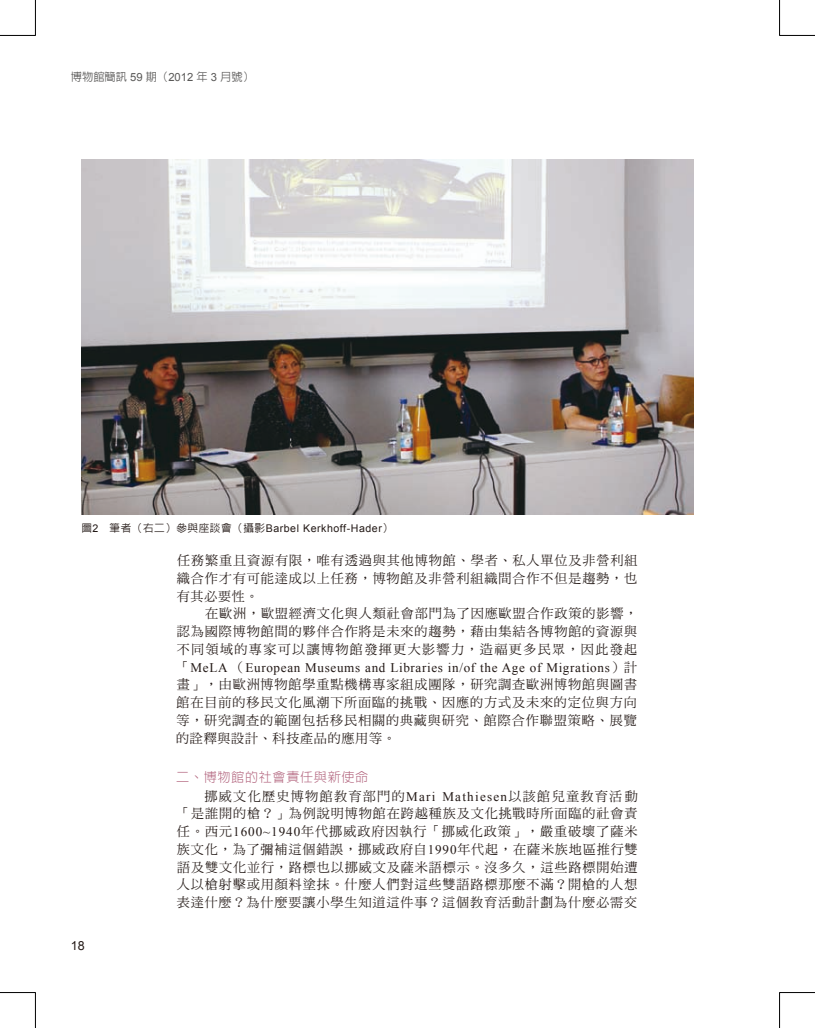
<style>
.page{position:relative;width:815px;height:1028px;background:#fff}
.page>*{position:absolute;margin:0;border:0;box-sizing:border-box;transform-origin:0 0}
.t1{font:13.12px/17.8px "DF Ming Std W5";letter-spacing:.065em;color:#231916;text-align:justify}
.t2{font:13.12px "Times New Roman";letter-spacing:.05em;color:#231916}
.t3{font:300 13.12px "AR Hei B5";letter-spacing:.05em;color:#b0607a}
.t4{font:12.5px "Arial";color:#231916}
.t5{font:500 11.25px "AR Hei B5";color:#595857}
.t6{font:10.62px "Arial";letter-spacing:.05em;color:#231916}
.s1{font-family:"Arial";font-weight:400}
.s2{font-family:"AR Hei B5";font-weight:500}
.s3{font-family:"DF Ming Std W5"}
.s4{font-family:"Times New Roman"}
</style>
<div class="page">
<img style="left:81px;top:159px;width:612px;height:356px">
<hr style="left:0;top:35px;width:35px;height:1px;background:#000">
<hr style="left:780px;top:35px;width:35px;height:1px;background:#000">
<hr style="left:0;top:992px;width:35px;height:1px;background:#000">
<hr style="left:780px;top:992px;width:35px;height:1px;background:#000">
<hr style="left:35px;top:0;width:1px;height:35px;background:#000">
<hr style="left:35px;top:992px;width:1px;height:36px;background:#000">
<hr style="left:779px;top:0;width:1px;height:35px;background:#000">
<hr style="left:779px;top:992px;width:1px;height:36px;background:#000">
<p class="t5" style="left:71px;top:71px;width:185px">博物館簡訊 <span class="s1">59</span> 期（<span class="s1">2012</span> 年 <span class="s1">3</span> 月號）</p>
<p class="t6" style="left:81px;top:521px;width:313px"><span class="s2">圖</span>2 <span class="s2">筆者（右二）參與座談會（攝影</span>Barbel Kerkhoff-Hader<span class="s2">）</span></p>
<p class="t4" style="left:71px;top:937px;width:15px">18</p>
<p class="t1" style="left:177px;top:551px;width:462px">任務繁重且資源有限，唯有透過與其他博物館、學者、私人單位及非營利組織合作才有可能達成以上任務，博物館及非營利組織間合作不但是趨勢，也有其必要性。</p>
<p class="t1" style="left:177px;top:604px;width:462px;text-indent:28px">在歐洲，歐盟經濟文化與人類社會部門為了因應歐盟合作政策的影響，認為國際博物館間的夥伴合作將是未來的趨勢，藉由集結各博物館的資源與不同領域的專家可以讓博物館發揮更大影響力，造福更多民眾，因此發起</p>
<p class="t2" style="left:177px;top:658px;width:462px"><span class="s3">「</span>MeLA <span class="s3">（</span>European Museums and Libraries in/of the Age of Migrations<span class="s3">）計</span></p>
<p class="t1" style="left:176px;top:675px;width:463px">畫」，由歐洲博物館學重點機構專家組成團隊，研究調查歐洲博物館與圖書館在目前的移民文化風潮下所面臨的挑戰、因應的方式及未來的定位與方向等，研究調查的範圍包括移民相關的典藏與研究、館際合作聯盟策略、展覽的詮釋與設計、科技產品的應用等。</p>
<p class="t3" style="left:176px;top:770px;width:194px">二、博物館的社會責任與新使命</p>
<p class="t1" style="left:177px;top:786px;width:463px;text-indent:28px">挪威文化歷史博物館教育部門的<span class="s4">Mari Mathiesen</span>以該館兒童教育活動「是誰開的槍？」為例說明博物館在跨越種族及文化挑戰時所面臨的社會責任。西元<span class="s4">1600~1940</span>年代挪威政府因執行「挪威化政策」，嚴重破壞了薩米族文化，為了彌補這個錯誤，挪威政府自<span class="s4">1990</span>年代起，在薩米族地區推行雙語及雙文化並行，路標也以挪威文及薩米語標示。沒多久，這些路標開始遭人以槍射擊或用顏料塗抹。什麼人們對這些雙語路標那麼不滿？開槍的人想表達什麼？為什麼要讓小學生知道這件事？這個教育活動計劃為什麼必需交</p>
</div>
